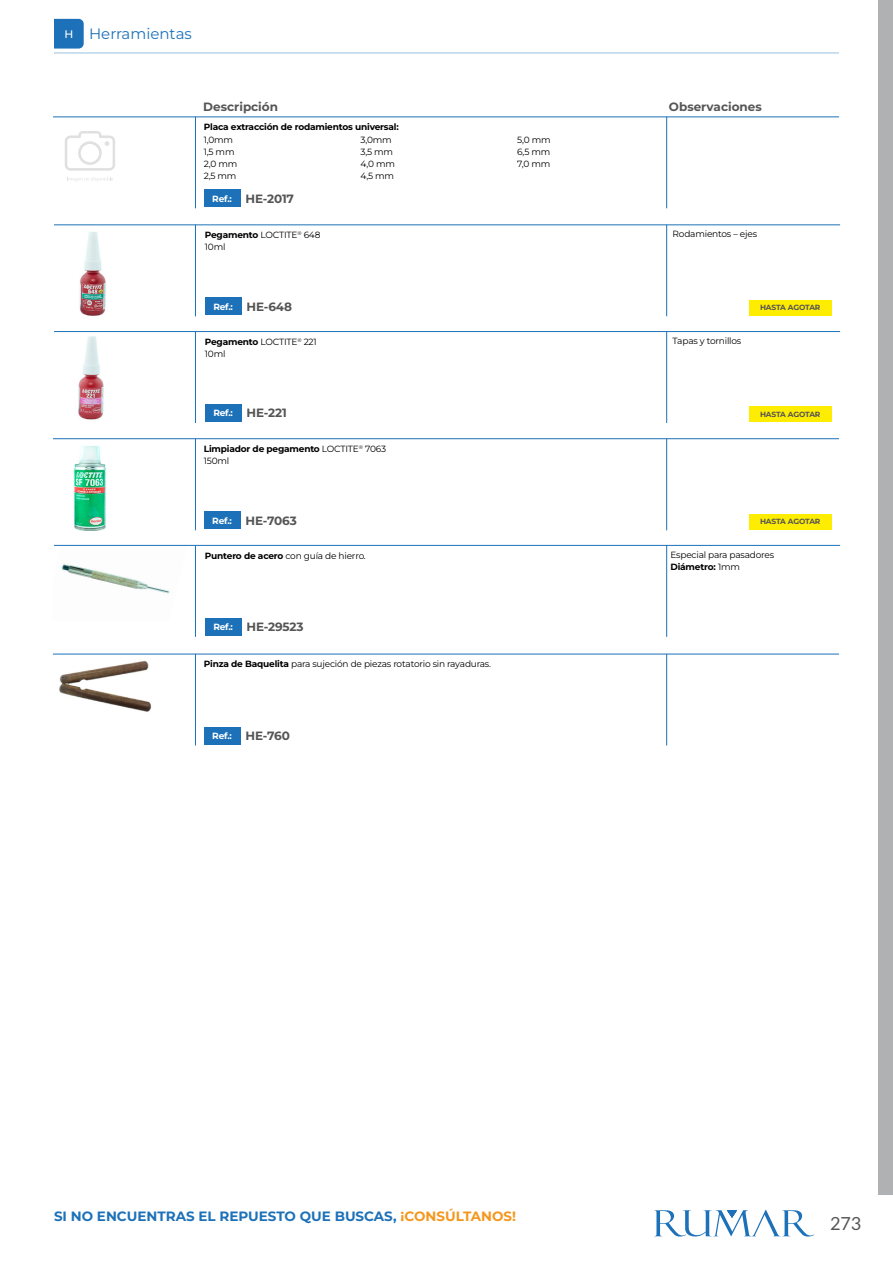
<style>
.page{position:relative;width:893px;height:1263px;background:#fff}
.page>*{position:absolute;margin:0;border:0;box-sizing:border-box;transform-origin:0 0}
.t1{font:18px "Lato";color:#565555}
.t2{font:15px "Montserrat";color:#1d71b8}
.t3{font:700 13.5px "Montserrat";color:#1d71b8}
.t4{font:700 12px "Montserrat";letter-spacing:-.005em;color:#565555}
.t5{font:9px/12px "Montserrat";letter-spacing:-.02em;color:#000}
.t6{font:700 9px/12px "Montserrat";letter-spacing:-.02em;color:#000}
.t7{font:700 9px "Montserrat";letter-spacing:-.02em;color:#fff}
.t8{font:700 7.5px "Montserrat";letter-spacing:-.03em;color:#565555}
.s1{font-weight:500;font-size:10.95px;color:#fff}
.s2{font-size:9px;color:#fff}
.s3{font-weight:700}
.s4{font-weight:400}
.s5{color:#f4971e}
</style>
<div class="page">
<hr style="left:54px;top:52px;width:785px;height:2px;background:#1d71b8">
<div style="left:878px;top:0;width:15px;height:1195px;background:#b0b1b2"></div>
<svg style="left:54px;top:19px;width:30px;height:30px"></svg>
<img style="left:53px;top:439px;width:94px;height:91px">
<img style="left:61px;top:564px;width:109px;height:30px">
<img style="left:59px;top:660px;width:93px;height:52px">
<img style="left:79px;top:232px;width:27px;height:84px">
<img style="left:54px;top:332px;width:96px;height:88px">
<div style="left:205px;top:298px;width:37px;height:17px;background:#1d71b8"></div>
<div style="left:205px;top:404px;width:37px;height:18px;background:#1d71b8"></div>
<hr style="left:195px;top:225px;width:1px;height:91px;background:#1d71b8">
<hr style="left:195px;top:331px;width:1px;height:92px;background:#1d71b8">
<hr style="left:54px;top:225px;width:786px;height:1px;background:#1d71b8">
<hr style="left:54px;top:331px;width:786px;height:1px;background:#1d71b8">
<hr style="left:666px;top:225px;width:1px;height:91px;background:#1d71b8">
<hr style="left:666px;top:331px;width:1px;height:92px;background:#1d71b8">
<div style="left:204px;top:727px;width:36px;height:17px;background:#1d71b8"></div>
<div style="left:205px;top:618px;width:37px;height:18px;background:#1d71b8"></div>
<hr style="left:195px;top:654px;width:1px;height:91px;background:#1d71b8">
<hr style="left:195px;top:545px;width:1px;height:92px;background:#1d71b8">
<hr style="left:666px;top:654px;width:1px;height:91px;background:#1d71b8">
<hr style="left:666px;top:545px;width:1px;height:92px;background:#1d71b8">
<hr style="left:53px;top:654px;width:786px;height:1px;background:#1d71b8">
<hr style="left:54px;top:545px;width:786px;height:1px;background:#1d71b8">
<div style="left:204px;top:512px;width:36px;height:17px;background:#1d71b8"></div>
<hr style="left:195px;top:439px;width:1px;height:91px;background:#1d71b8">
<hr style="left:666px;top:439px;width:1px;height:91px;background:#1d71b8">
<hr style="left:53px;top:438px;width:786px;height:1px;background:#1d71b8">
<div style="left:204px;top:190px;width:36px;height:17px;background:#1d71b8"></div>
<hr style="left:195px;top:117px;width:1px;height:91px;background:#1d71b8">
<hr style="left:53px;top:117px;width:786px;height:1px;background:#1d71b8">
<hr style="left:666px;top:117px;width:1px;height:91px;background:#1d71b8">
<svg style="left:65px;top:131px;width:50px;height:40px"></svg>
<svg style="left:67px;top:177px;width:46px;height:5px"></svg>
<div style="left:749px;top:300px;width:82px;height:15px;background:#ffed00"></div>
<div style="left:749px;top:407px;width:82px;height:15px;background:#ffed00"></div>
<div style="left:749px;top:514px;width:82px;height:15px;background:#ffed00"></div>
<svg style="left:654px;top:1210px;width:160px;height:26px"></svg>
<h2 class="t2" style="left:64px;top:23px;width:129px"><span class="s1">H</span> Herramientas</h2>
<h3 class="t4" style="left:203px;top:99px;width:76px">Descripción</h3>
<h3 class="t4" style="left:669px;top:99px;width:94px">Observaciones</h3>
<p class="t6" style="left:204px;top:121px;width:197px">Placa extracción de rodamientos universal:</p>
<p class="t5" style="left:204px;top:133px;width:35px">1,0mm<br>1,5 mm<br>2,0 mm<br>2,5 mm</p>
<p class="t5" style="left:360px;top:133px;width:36px">3,0mm<br>3,5 mm<br>4,0 mm<br>4,5 mm</p>
<p class="t5" style="left:517px;top:133px;width:35px;text-align:justify">5,0 mm 6,5 mm 7,0 mm</p>
<h3 class="t4" style="left:212px;top:190px;width:83px"><span class="s2">Ref.:</span> HE-2017</h3>
<p class="t5" style="left:205px;top:229px;width:117px"><span class="s3">Pegamento</span> LOCTITE<sup>®</sup> 648<br>10ml</p>
<p class="t7" style="left:213px;top:301px;width:21px">Ref.:</p>
<h3 class="t4" style="left:247px;top:298px;width:47px">HE-648</h3>
<p class="t5" style="left:205px;top:335px;width:113px"><span class="s3">Pegamento</span> LOCTITE<sup>®</sup> 221<br>10ml</p>
<p class="t7" style="left:213px;top:407px;width:21px">Ref.:</p>
<h3 class="t4" style="left:247px;top:405px;width:42px">HE-221</h3>
<p class="t6" style="left:204px;top:443px;width:184px">Limpiador de pegamento <span class="s4">LOCTITE</span><sup>®</sup> <span class="s4">7063<br>150ml</span></p>
<h3 class="t4" style="left:212px;top:512px;width:86px"><span class="s2">Ref.:</span> HE-7063</h3>
<p class="t5" style="left:205px;top:549px;width:163px"><span class="s3">Puntero de acero</span> con guía de hierro.</p>
<p class="t7" style="left:213px;top:621px;width:21px">Ref.:</p>
<h3 class="t4" style="left:247px;top:619px;width:59px">HE-29523</h3>
<p class="t5" style="left:204px;top:658px;width:289px"><span class="s3">Pinza de Baquelita</span> para sujeción de piezas rotatorio sin rayaduras.</p>
<p class="t7" style="left:212px;top:730px;width:21px">Ref.:</p>
<h3 class="t4" style="left:245px;top:727px;width:46px">HE-760</h3>
<p class="t5" style="left:673px;top:228px;width:86px">Rodamientos – ejes</p>
<p class="t5" style="left:673px;top:335px;width:70px">Tapas y tornillos</p>
<p class="t8" style="left:760px;top:302px;width:62px">HASTA AGOTAR</p>
<p class="t8" style="left:760px;top:409px;width:62px">HASTA AGOTAR</p>
<p class="t8" style="left:760px;top:516px;width:62px">HASTA AGOTAR</p>
<p class="t5" style="left:670px;top:549px;width:105px">Especial para pasadores<br><span class="s3">Diámetro:</span> 1mm</p>
<h3 class="t3" style="left:54px;top:1207px;width:463px">SI NO ENCUENTRAS EL REPUESTO QUE BUSCAS, <span class="s5">¡CONSÚLTANOS!</span></h3>
<h1 class="t1" style="left:830px;top:1213px;width:33px">273</h1>
</div>
